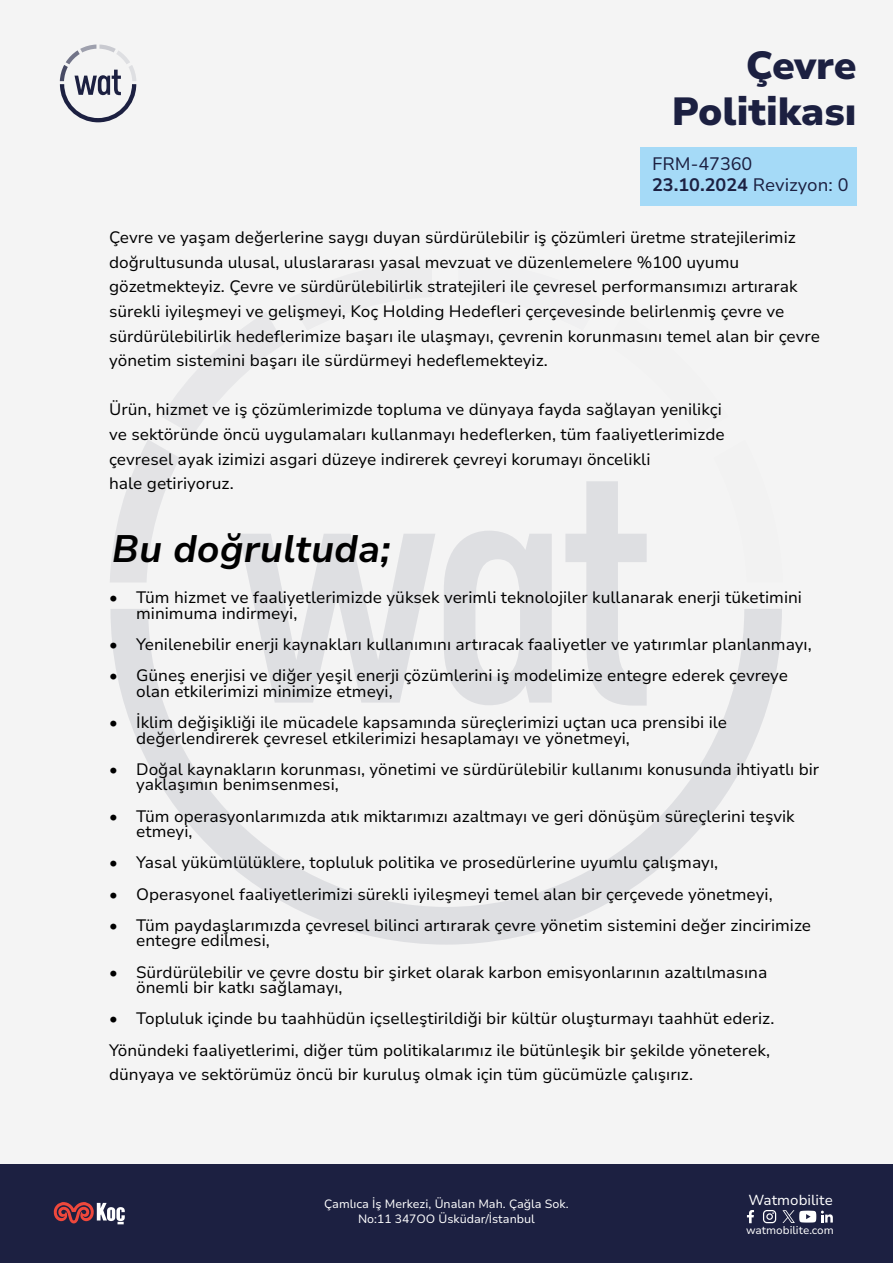
<style>
.page{position:relative;width:893px;height:1263px;background:#f4f4f4}
.page>*{position:absolute;margin:0;border:0;box-sizing:border-box;transform-origin:0 0}
.t1{font:900 39.15px/47px "Nunito Sans 10 pt";color:#1c2041;text-align:right}
.t2{font:italic 700 38.25px "Nunito Sans 10 pt";color:#000}
.t3{font:18px/21.6px "Nunito Sans 10 pt";color:#1c2041}
.t4{font:16.5px/24.6px "Nunito Sans 10 pt";color:#000}
.t5{font:14.55px "Nunito Sans 10 pt";color:#fff}
.t6{font:12px/14.4px "Nunito Sans 10 pt";color:#fff;text-align:center}
.t7{font:11.25px "Nunito Sans 10 pt";color:#fff}
.s1{font-weight:700}
</style>
<div class="page">
<div style="left:0;top:1164px;width:893px;height:98px;background:#1c2041"></div>
<div style="left:640px;top:147px;width:216px;height:59px;background:#a5daf7"></div>
<svg style="left:110px;top:312px;width:325px;height:297px"></svg>
<svg style="left:444px;top:481px;width:203px;height:128px"></svg>
<svg style="left:110px;top:609px;width:672px;height:336px"></svg>
<svg style="left:60px;top:45px;width:76px;height:77px"></svg>
<svg style="left:747px;top:1210px;width:7px;height:13px"></svg>
<svg style="left:763px;top:1210px;width:13px;height:13px"></svg>
<svg style="left:782px;top:1210px;width:51px;height:13px"></svg>
<svg style="left:53px;top:1202px;width:72px;height:22px"></svg>
<h1 class="t1" style="left:672px;top:40px;width:186px">Çevre<br>Politikası</h1>
<p class="t3" style="left:652px;top:152px;width:198px">FRM-47360<br><span class="s1">23.10.2024</span> Revizyon: 0</p>
<p class="t4" style="left:109px;top:224px;width:712px">Çevre ve yaşam değerlerine saygı duyan sürdürülebilir iş çözümleri üretme stratejilerimiz doğrultusunda ulusal, uluslararası yasal mevzuat ve düzenlemelere %100 uyumu gözetmekteyiz. Çevre ve sürdürülebilirlik stratejileri ile çevresel performansımızı artırarak sürekli iyileşmeyi ve gelişmeyi, Koç Holding Hedefleri çerçevesinde belirlenmiş çevre ve sürdürülebilirlik hedeflerimize başarı ile ulaşmayı, çevrenin korunmasını temel alan bir çevre yönetim sistemini başarı ile sürdürmeyi hedeflemekteyiz.</p>
<p class="t4" style="left:109px;top:397px;width:617px">Ürün, hizmet ve iş çözümlerimizde topluma ve dünyaya fayda sağlayan yenilikçi ve sektöründe öncü uygulamaları kullanmayı hedeflerken, tüm faaliyetlerimizde çevresel ayak izimizi asgari düzeye indirerek çevreyi korumayı öncelikli<br>hale getiriyoruz.</p>
<h2 class="t2" style="left:112px;top:522px;width:280px">Bu doğrultuda;</h2>
<p class="t4" style="left:136px;top:589px;width:667px;line-height:15.6px;text-indent:-27px">• Tüm hizmet ve faaliyetlerimizde yüksek verimli teknolojiler kullanarak enerji tüketimini minimuma indirmeyi,</p>
<p class="t4" style="left:109px;top:631px;width:704px">• Yenilenebilir enerji kaynakları kullanımını artıracak faaliyetler ve yatırımlar planlanmayı,</p>
<p class="t4" style="left:136px;top:667px;width:653px;line-height:15.6px;text-indent:-27px">• Güneş enerjisi ve diğer yeşil enerji çözümlerini iş modelimize entegre ederek çevreye olan etkilerimizi minimize etmeyi,</p>
<p class="t4" style="left:136px;top:714px;width:592px;line-height:15.6px;text-indent:-27px">• İklim değişikliği ile mücadele kapsamında süreçlerimizi uçtan uca prensibi ile değerlendirerek çevresel etkilerimizi hesaplamayı ve yönetmeyi,</p>
<p class="t4" style="left:136px;top:761px;width:685px;line-height:15.6px;text-indent:-27px">• Doğal kaynakların korunması, yönetimi ve sürdürülebilir kullanımı konusunda ihtiyatlı bir yaklaşımın benimsenmesi,</p>
<p class="t4" style="left:136px;top:807px;width:660px;line-height:15.6px;text-indent:-27px">• Tüm operasyonlarımızda atık miktarımızı azaltmayı ve geri dönüşüm süreçlerini teşvik etmeyi,</p>
<p class="t4" style="left:109px;top:850px;width:611px">• Yasal yükümlülüklere, topluluk politika ve prosedürlerine uyumlu çalışmayı,</p>
<p class="t4" style="left:109px;top:881px;width:665px">• Operasyonel faaliyetlerimizi sürekli iyileşmeyi temel alan bir çerçevede yönetmeyi,</p>
<p class="t4" style="left:136px;top:917px;width:677px;line-height:15.6px;text-indent:-27px">• Tüm paydaşlarımızda çevresel bilinci artırarak çevre yönetim sistemini değer zincirimize entegre edilmesi,</p>
<p class="t4" style="left:136px;top:963px;width:633px;line-height:15.6px;text-indent:-27px">• Sürdürülebilir ve çevre dostu bir şirket olarak karbon emisyonlarının azaltılmasına önemli bir katkı sağlamayı,</p>
<p class="t4" style="left:109px;top:1002px;width:667px;line-height:31.2px">• Topluluk içinde bu taahhüdün içselleştirildiği bir kültür oluşturmayı taahhüt ederiz.<br>Yönündeki faaliyetlerimi, diğer tüm politikalarımız ile bütünleşik bir şekilde yöneterek,</p>
<p class="t4" style="left:109px;top:1061px;width:585px">dünyaya ve sektörümüz öncü bir kuruluş olmak için tüm gücümüzle çalışırız.</p>
<p class="t6" style="left:324px;top:1196px;width:246px">Çamlıca İş Merkezi, Ünalan Mah. Çağla Sok.<br>No:11 347OO Üsküdar/İstanbul</p>
<p class="t5" style="left:748px;top:1189px;width:86px">Watmobilite</p>
<p class="t7" style="left:746px;top:1222px;width:89px">watmobilite.com</p>
</div>
